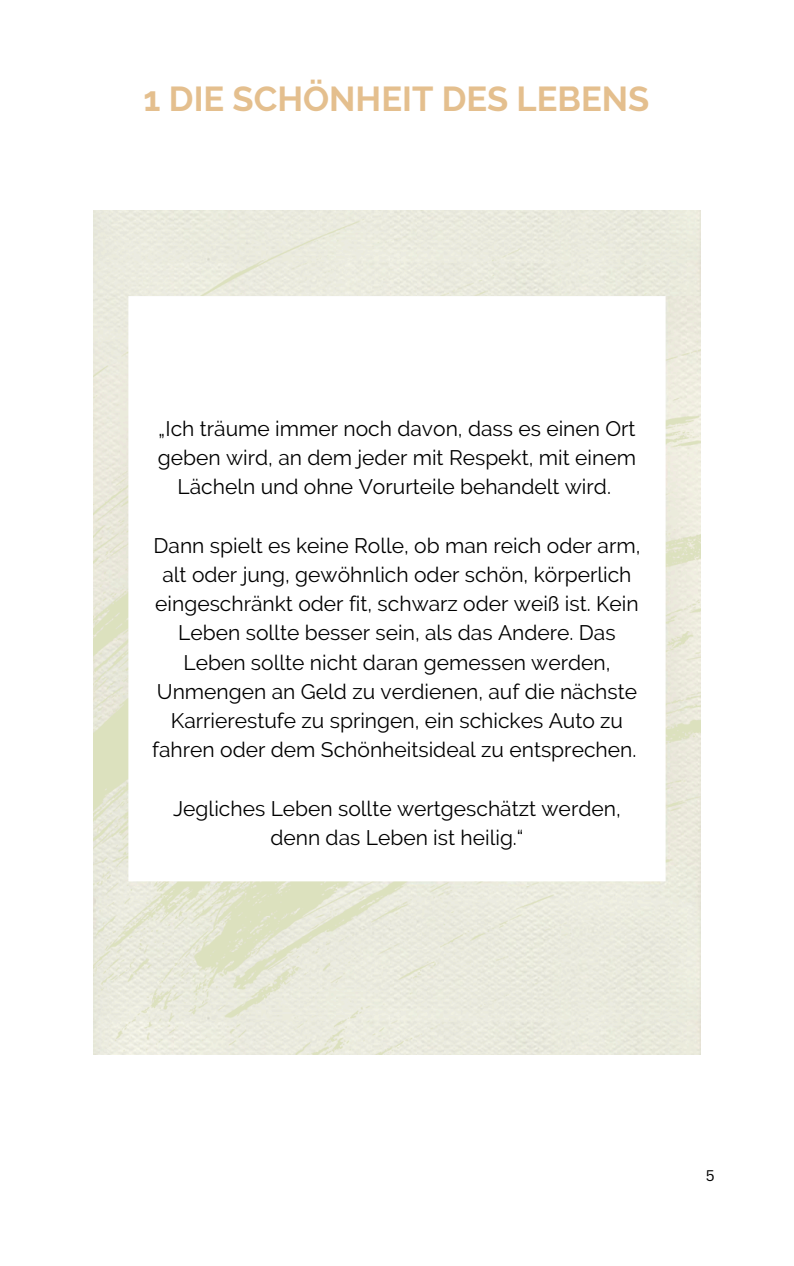
<style>
.page{position:relative;width:794px;height:1266px;background:#fff}
.page>*{position:absolute;margin:0;border:0;box-sizing:border-box;transform-origin:0 0}
.t1{font:700 34.5px "Raleway";color:#e4bf8e}
.t2{font:21px/29.2px "Raleway";color:#000;text-align:center}
.t3{font:15px "Canva Sans";color:#000}
</style>
<div class="page">
<img style="left:93px;top:211px;width:607px;height:844px">
<p class="t1" style="left:143px;top:79px;width:507px">1 DIE SCHÖNHEIT DES LEBENS</p>
<p class="t2" style="left:158px;top:413px;width:479px">„Ich träume immer noch davon, dass es einen Ort geben wird, an dem jeder mit Respekt, mit einem<br>Lächeln und ohne Vorurteile behandelt wird.</p>
<p class="t2" style="left:152px;top:530px;width:489px">Dann spielt es keine Rolle, ob man reich oder arm, alt oder jung, gewöhnlich oder schön, körperlich eingeschränkt oder fit, schwarz oder weiß ist. Kein Leben sollte besser sein, als das Andere. Das Leben sollte nicht daran gemessen werden, Unmengen an Geld zu verdienen, auf die nächste Karrierestufe zu springen, ein schickes Auto zu fahren oder dem Schönheitsideal zu entsprechen.</p>
<p class="t2" style="left:173px;top:794px;width:449px">Jegliches Leben sollte wertgeschätzt werden, denn das Leben ist heilig.“</p>
<h1 class="t3" style="left:705px;top:1165px;width:10px">5</h1>
</div>
